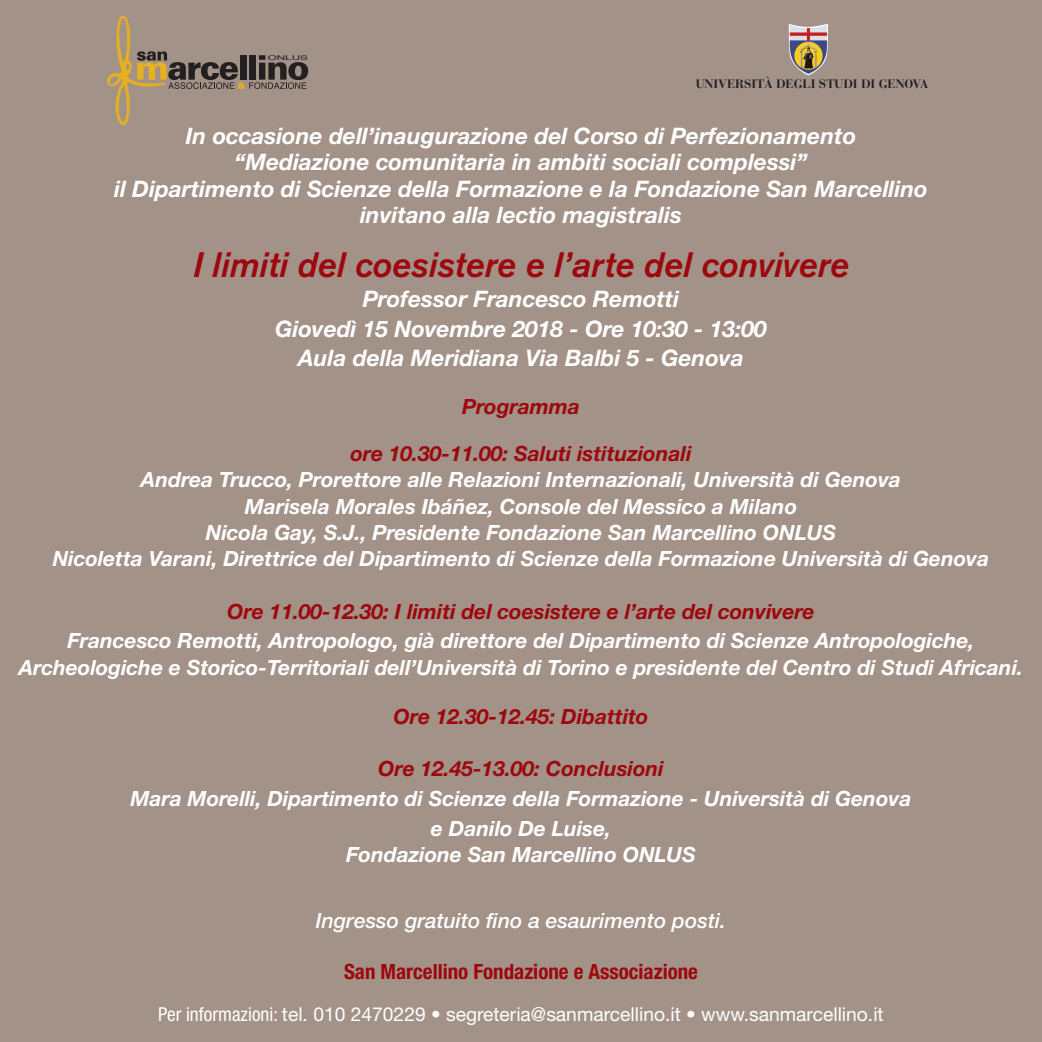
<style>
.page{position:relative;width:1042px;height:1042px;background:#a39288}
.page>*{position:absolute;margin:0;border:0;box-sizing:border-box;transform-origin:0 0}
.t1{font:italic 500 35px "Akzidenz Grotesk BE";color:#9d070d}
.t2{font:italic 700 22.75px/26.2px "Helvetica Neue LT Std";color:#fff;text-align:center}
.t3{font:italic 700 21px/26.2px "Helvetica Neue LT Std";color:#fff;text-align:center}
.t4{font:italic 700 21px "Helvetica Neue LT Std";color:#9d070d}
.t5{font:italic 500 21px "Helvetica Neue LT Std";color:#fff}
.t6{font:700 condensed 21px "Helvetica Neue LT Std";color:#9d070d}
.t7{font:19.25px "Helvetica Neue LT Std";color:#fff}
.t8{font:12.25px "Bauer Bodoni Bold Os F";color:#231f20}
.t9{font:6.48px "Helvetica";color:#231f20;scale:1.8 1}
.s1{font-stretch:condensed}
</style>
<div class="page">
<img style="left:106px;top:15px;width:31px;height:111px">
<svg style="left:137px;top:51px;width:171px;height:38px"></svg>
<img style="left:788px;top:24px;width:40px;height:51px">
<p class="t9" style="left:268px;top:55px;width:24px">ONLUS</p>
<p class="t8" style="left:696px;top:80px;width:234px">UNIVERSITÀ DEGLI STUDI DI GENOVA</p>
<p class="t2" style="left:114px;top:125px;width:815px">In occasione dell’inaugurazione del Corso di Perfezionamento<br>“Mediazione comunitaria in ambiti sociali complessi”<br>il Dipartimento di Scienze della Formazione e la Fondazione San Marcellino invitano alla lectio magistralis</p>
<h1 class="t1" style="left:193px;top:252px;width:657px">I limiti del coesistere e l’arte del convivere</h1>
<p class="t2" style="left:275px;top:286px;width:493px;line-height:29.8px">Professor Francesco Remotti<br>Giovedì 15 Novembre 2018 - Ore 10:30 - 13:00<br>Aula della Meridiana Via Balbi 5 - Genova</p>
<p class="t4" style="left:462px;top:399px;width:119px">Programma</p>
<p class="t4" style="left:350px;top:446px;width:343px">ore 10.30-11.00: Saluti istituzionali</p>
<p class="t3" style="left:53px;top:468px;width:938px">Andrea Trucco, Prorettore alle Relazioni Internazionali, Università di Genova<br>Marisela Morales Ibáñez, Console del Messico a Milano<br>Nicola Gay, S.J., Presidente Fondazione San Marcellino ONLUS<br>Nicoletta Varani, Direttrice del Dipartimento di Scienze della Formazione Università di Genova</p>
<p class="t4" style="left:227px;top:603px;width:589px">Ore 11.00-12.30: I limiti del coesistere e l’arte del convivere</p>
<p class="t3" style="left:19px;top:629px;width:1006px">Francesco Remotti, Antropologo, già direttore del Dipartimento di Scienze Antropologiche,<br>Archeologiche e Storico-Territoriali dell’Università di Torino e presidente del Centro di Studi Africani.</p>
<p class="t4" style="left:393px;top:708px;width:256px">Ore 12.30-12.45: Dibattito</p>
<p class="t4" style="left:378px;top:761px;width:287px">Ore 12.45-13.00: Conclusioni</p>
<p class="t3" style="left:130px;top:785px;width:782px;line-height:29.8px">Mara Morelli, Dipartimento di Scienze della Formazione - Università di Genova e Danilo De Luise,</p>
<p class="t3" style="left:346px;top:843px;width:351px">Fondazione San Marcellino ONLUS</p>
<p class="t5" style="left:316px;top:913px;width:411px">Ingresso gratuito fino a esaurimento posti.</p>
<p class="t6" style="left:344px;top:964px;width:355px">San Marcellino Fondazione e Associazione</p>
<p class="t7" style="left:158px;top:1007px;width:727px"><span class="s1">Per informazioni:</span> tel. 010 2470229 • segreteria@sanmarcellino.it • www.sanmarcellino.it</p>
</div>
